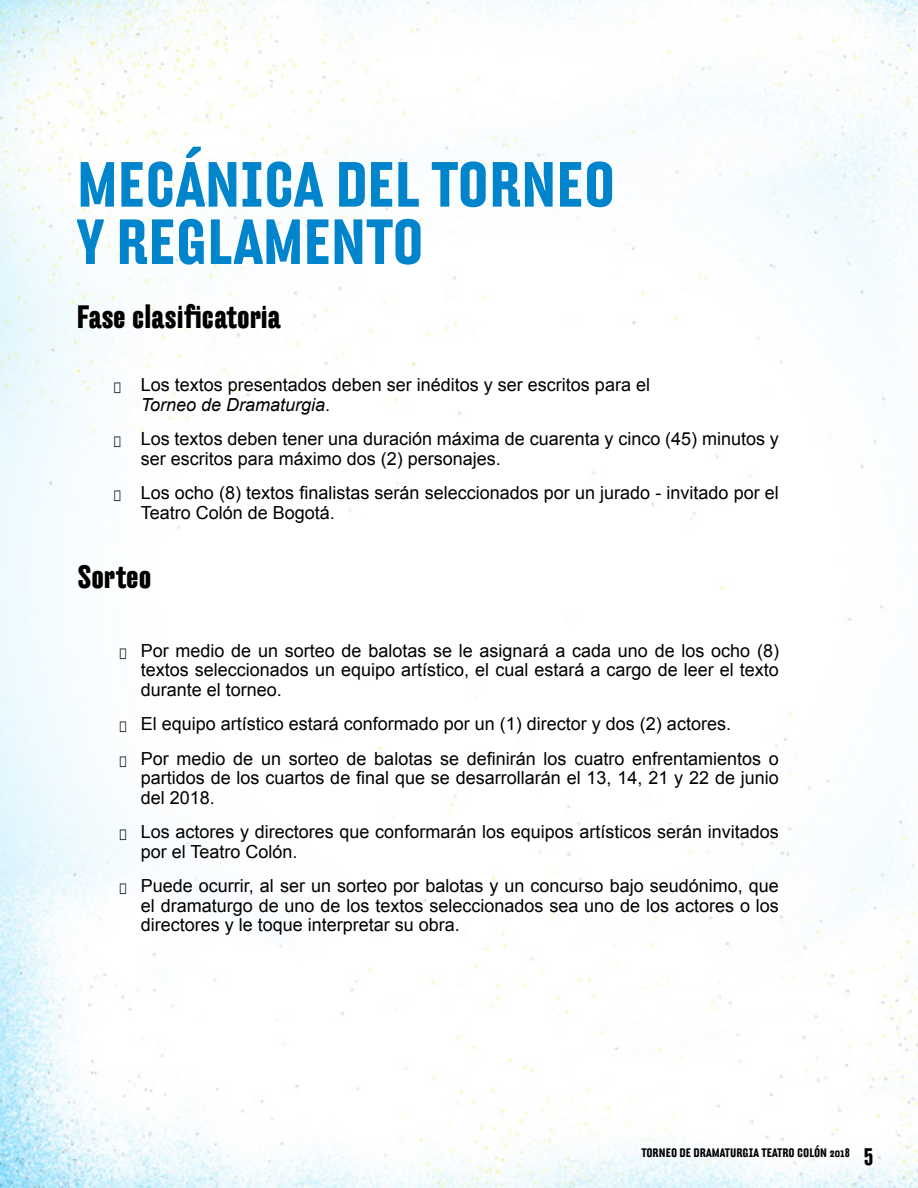
<style>
.page{position:relative;width:918px;height:1188px;background:#fff}
.page>*{position:absolute;margin:0;border:0;box-sizing:border-box;transform-origin:0 0}
.t1{font:700 61.8px/57.3px "Hydra";color:#0084cb}
.t2{font:700 31.5px "Hydra";color:#000}
.t3{font:18px/19.5px "Arial";color:#000}
.t4{font:700 12px "Hydra";color:#000}
.s1{font-style:italic}
.s2{font-size:24px}
</style>
<div class="page">
<img style="left:0;top:0;width:918px;height:1188px">
<h1 class="t1" style="left:77px;top:158px;width:540px">MECÁNICA DEL TORNEO<br>Y REGLAMENTO</h1>
<h2 class="t2" style="left:77px;top:301px;width:205px">Fase clasificatoria</h2>
<p class="t3" style="left:141px;top:375px;width:511px;text-indent:-27px">• Los textos presentados deben ser inéditos y ser escritos para el<br><span class="s1">Torneo de Dramaturgia</span>.</p>
<p class="t3" style="left:141px;top:429px;width:640px;text-indent:-27px">• Los textos deben tener una duración máxima de cuarenta y cinco (45) minutos y ser escritos para máximo dos (2) personajes.</p>
<p class="t3" style="left:141px;top:483px;width:640px;text-indent:-27px">• Los ocho (8) textos finalistas serán seleccionados por un jurado - invitado por el<br>Teatro Colón de Bogotá.</p>
<h2 class="t2" style="left:77px;top:562px;width:76px">Sorteo</h2>
<p class="t3" style="left:141px;top:641px;width:640px;text-align:justify;text-indent:-21px">• Por medio de un sorteo de balotas se le asignará a cada uno de los ocho (8) textos seleccionados un equipo artístico, el cual estará a cargo de leer el texto durante el torneo.</p>
<p class="t3" style="left:119px;top:714px;width:613px">• El equipo artístico estará conformado por un (1) director y dos (2) actores.</p>
<p class="t3" style="left:141px;top:749px;width:640px;text-align:justify;text-indent:-21px">• Por medio de un sorteo de balotas se definirán los cuatro enfrentamientos o partidos de los cuartos de final que se desarrollarán el 13, 14, 21 y 22 de junio del 2018.</p>
<p class="t3" style="left:141px;top:822px;width:640px;text-indent:-21px">• Los actores y directores que conformarán los equipos artísticos serán invitados por el Teatro Colón.</p>
<p class="t3" style="left:141px;top:876px;width:640px;text-align:justify;text-indent:-21px">• Puede ocurrir, al ser un sorteo por balotas y un concurso bajo seudónimo, que el dramaturgo de uno de los textos seleccionados sea uno de los actores o los directores y le toque interpretar su obra.</p>
<p class="t4" style="left:641px;top:1147px;width:233px">TORNEO DE DRAMATURGIA TEATRO COLÓN 2018 <span class="s2">5</span></p>
</div>
